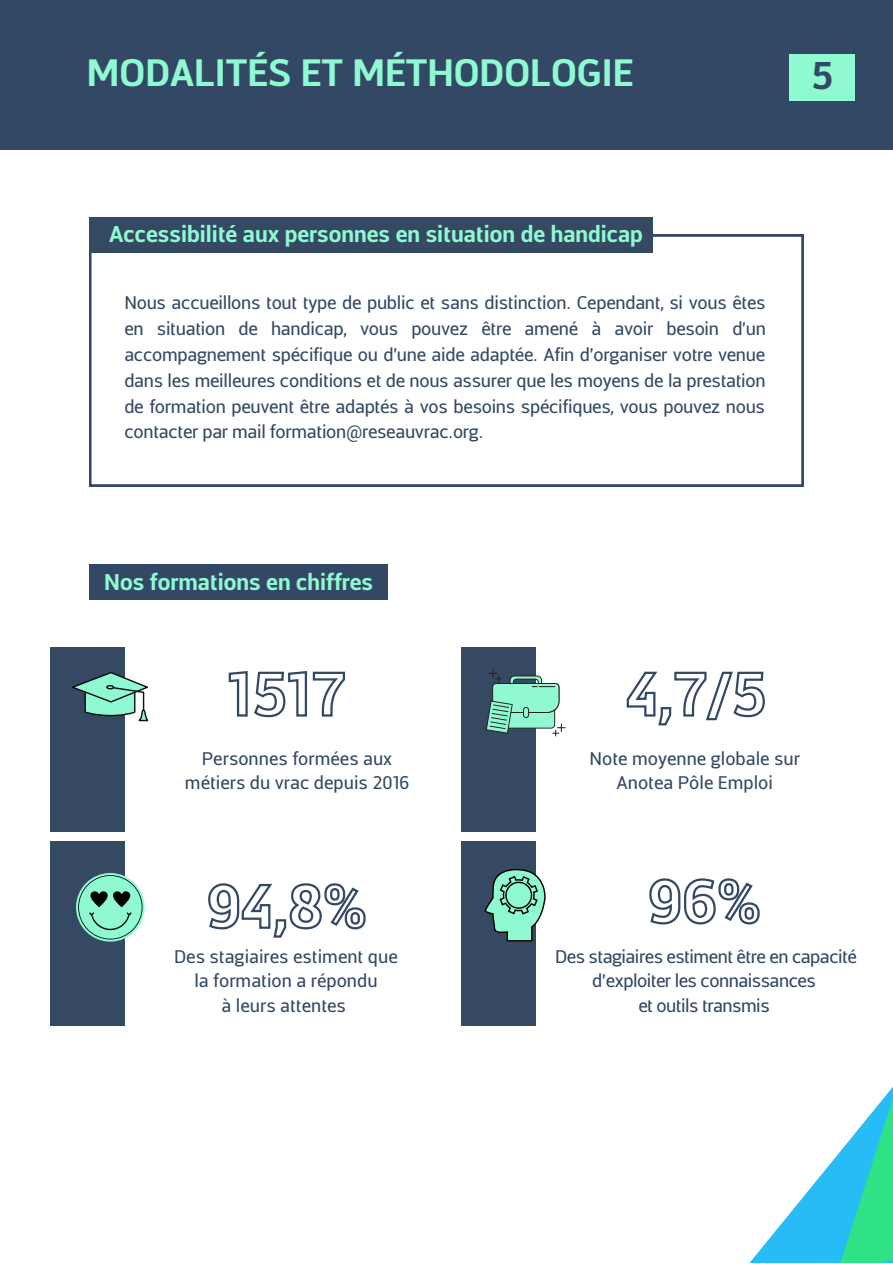
<style>
.page{position:relative;width:893px;height:1264px;background:#fff}
.page>*{position:absolute;margin:0;border:0;box-sizing:border-box;transform-origin:0 0}
.t1{font:700 37.95px "Centuma";color:#334865}
.t2{font:700 37.5px "Centuma";color:#8ff9d2}
.t3{font:700 22.5px "Centuma";color:#8ff9d2}
.t4{font:18px/25.8px "Centuma";color:#334865;text-align:center}
.t5{font:18px/24.8px "Centuma";letter-spacing:-.03em;color:#334865;text-align:center}
</style>
<div class="page">
<div style="left:0;top:0;width:892px;height:150px;background:#334865"></div>
<svg style="left:89px;top:234px;width:714px;height:252px"></svg>
<div style="left:789px;top:55px;width:66px;height:46px;background:#8ff9d2"></div>
<div style="left:50px;top:647px;width:75px;height:184px;background:#354962"></div>
<svg style="left:72px;top:672px;width:76px;height:49px"></svg>
<div style="left:461px;top:647px;width:74px;height:184px;background:#354962"></div>
<svg style="left:486px;top:669px;width:79px;height:67px"></svg>
<svg style="left:649px;top:878px;width:243px;height:384px"></svg>
<div style="left:461px;top:841px;width:74px;height:185px;background:#354962"></div>
<div style="left:50px;top:841px;width:75px;height:185px;background:#354962"></div>
<svg style="left:76px;top:873px;width:69px;height:68px"></svg>
<svg style="left:78px;top:875px;width:64px;height:64px;background:#7ac7ad"></svg>
<svg style="left:484px;top:866px;width:62px;height:75px"></svg>
<div style="left:89px;top:216px;width:563px;height:36px;background:#354962"></div>
<div style="left:89px;top:564px;width:298px;height:36px;background:#334865"></div>
<svg style="left:626px;top:671px;width:139px;height:55px"></svg>
<svg style="left:208px;top:883px;width:158px;height:55px"></svg>
<svg style="left:228px;top:671px;width:117px;height:47px"></svg>
<p class="t2" style="left:87px;top:51px;width:548px">MODALITÉS ET MÉTHODOLOGIE</p>
<p class="t1" style="left:811px;top:54px;width:23px">5</p>
<p class="t3" style="left:109px;top:221px;width:535px">Accessibilité aux personnes en situation de handicap</p>
<p class="t4" style="left:124px;top:290px;width:643px;text-align:justify">Nous accueillons tout type de public et sans distinction. Cependant, si vous êtes en situation de handicap, vous pouvez être amené à avoir besoin d'un accompagnement spécifique ou d'une aide adaptée. Afin d'organiser votre venue dans les meilleures conditions et de nous assurer que les moyens de la prestation de formation peuvent être adaptés à vos besoins spécifiques, vous pouvez nous contacter par mail formation@reseauvrac.org.</p>
<p class="t3" style="left:104px;top:569px;width:270px">Nos formations en chiffres</p>
<p class="t4" style="left:185px;top:746px;width:226px;line-height:24.8px">Personnes formées aux métiers du vrac depuis 2016</p>
<p class="t4" style="left:589px;top:746px;width:212px;line-height:24.8px">Note moyenne globale sur<br>Anotea Pôle Emploi</p>
<p class="t4" style="left:174px;top:943px;width:225px">Des stagiaires estiment que</p>
<p class="t4" style="left:194px;top:968px;width:185px">la formation a répondu</p>
<p class="t4" style="left:221px;top:993px;width:126px">à leurs attentes</p>
<p class="t5" style="left:555px;top:944px;width:303px">Des stagiaires estiment être en capacité d’exploiter les connaissances</p>
<p class="t5" style="left:638px;top:993px;width:133px">et outils transmis</p>
</div>
